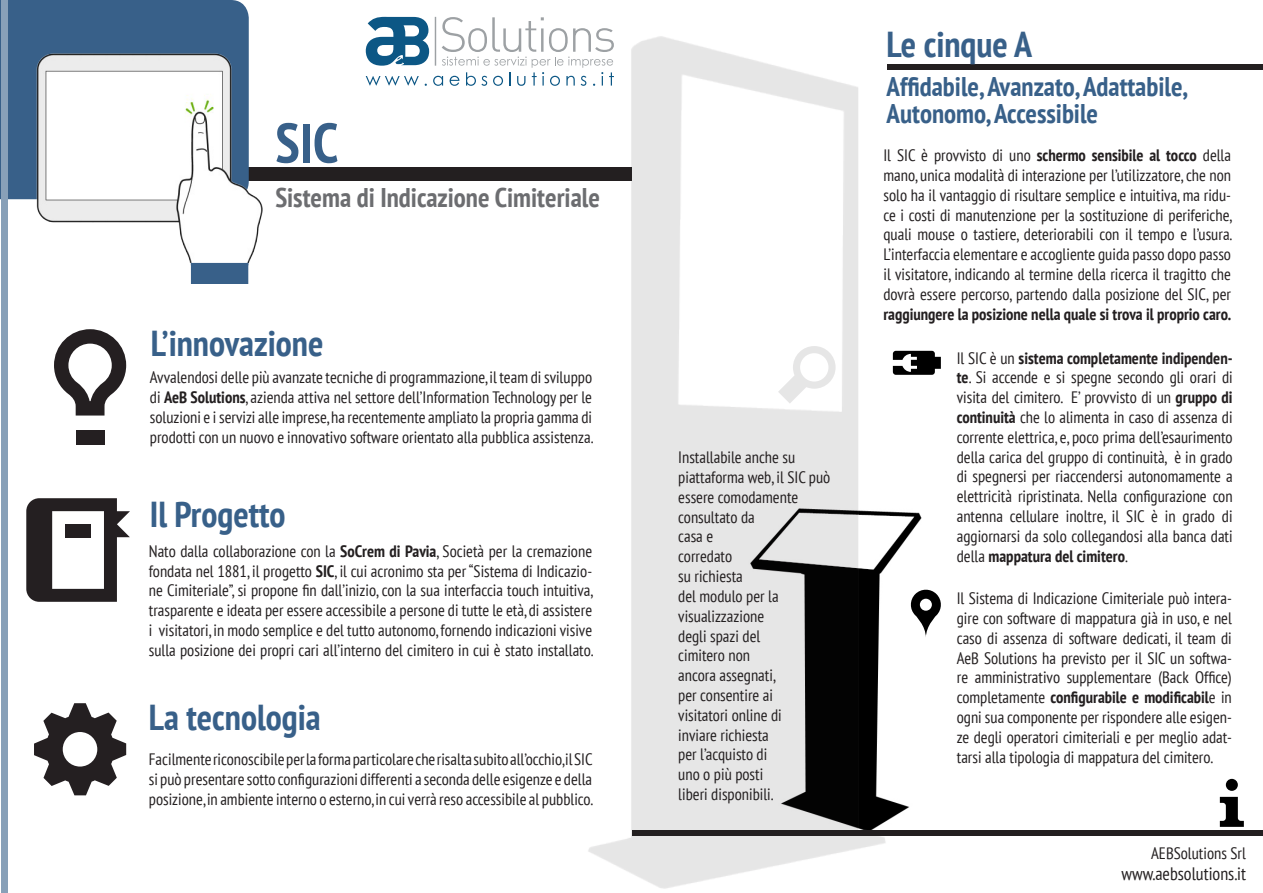
<style>
.page{position:relative;width:1263px;height:893px;background:#fff}
.page>*{position:absolute;margin:0;border:0;box-sizing:border-box;transform-origin:0 0}
.t1{font:700 condensed 55.5px "PT Sans";color:#386089}
.t2{font:700 condensed 36px "PT Sans";color:#386089}
.t3{font:700 condensed 27px "PT Sans";color:#386089}
.t4{font:700 condensed 27px "PT Sans";color:#6c6d70}
.t5{font:condensed 18px "PT Sans";color:#231f20}
.t6{font:condensed 16.5px/19.8px "PT Sans";color:#231f20;text-align:justify}
.s1{font-weight:700}
</style>
<div class="page">
<div style="left:887px;top:64px;width:376px;height:6px;background:#231f20"></div>
<div style="left:1px;top:167px;width:630px;height:14px;background:#231f20"></div>
<div style="left:0;top:0;width:249px;height:199px;background:#386089"></div>
<img style="left:24px;top:51px;width:239px;height:233px">
<svg style="left:366px;top:17px;width:189px;height:69px"></svg>
<svg style="left:54px;top:329px;width:72px;height:87px"></svg>
<div style="left:76px;top:430px;width:29px;height:14px;background:#241f21"></div>
<svg style="left:26px;top:498px;width:104px;height:104px"></svg>
<svg style="left:34px;top:703px;width:92px;height:92px"></svg>
<div style="left:1px;top:0;width:6px;height:893px;background:#88a0b8"></div>
<svg style="left:938px;top:596px;width:3px;height:18px"></svg>
<img style="left:555px;top:28px;width:383px;height:861px">
<svg style="left:1220px;top:797px;width:24px;height:30px"></svg>
<div style="left:1226px;top:779px;width:12px;height:12px;background:#000;border-radius:50%"></div>
<div style="left:632px;top:830px;width:631px;height:6px;background:#231f20"></div>
<svg style="left:893px;top:351px;width:48px;height:24px"></svg>
<p class="t1" style="left:275px;top:106px;width:64px">SIC</p>
<p class="t4" style="left:275px;top:180px;width:326px">Sistema di Indicazione Cimiteriale</p>
<p class="t2" style="left:151px;top:320px;width:174px">L’innovazione</p>
<p class="t6" style="left:150px;top:367px;width:445px">Avvalendosi delle più avanzate tecniche di programmazione, il team di sviluppo di <span class="s1">AeB Solutions</span>, azienda attiva nel settore dell’Information Technology per le soluzioni e i servizi alle imprese, ha recentemente ampliato la propria gamma di prodotti con un nuovo e innovativo software orientato alla pubblica assistenza.</p>
<p class="t2" style="left:150px;top:490px;width:137px">Il Progetto</p>
<p class="t6" style="left:149px;top:541px;width:446px">Nato dalla collaborazione con la <span class="s1">SoCrem di Pavia</span>, Società per la cremazione fondata nel 1881, il progetto <span class="s1">SIC</span>, il cui acronimo sta per “Sistema di Indicazio&shy;ne Cimiteriale”, si propone fin dall’inizio, con la sua interfaccia touch intuitiva, trasparente e ideata per essere accessibile a persone di tutte le età, di assistere i visitatori, in modo semplice e del tutto autonomo, fornendo indicazioni visive sulla posizione dei propri cari all’interno del cimitero in cui è stato installato.</p>
<p class="t2" style="left:149px;top:694px;width:173px">La tecnologia</p>
<p class="t6" style="left:149px;top:749px;width:446px">Facilmente riconoscibile per la forma particolare che risalta subito all’occhio,il SIC si può presentare sotto configurazioni differenti a seconda delle esigenze e della posizione, in ambiente interno o esterno, in cui verrà reso accessibile al pubblico.</p>
<p class="t6" style="left:678px;top:447px;width:154px;text-align:left">Installabile anche su piattaforma web, il SIC può essere comodamente</p>
<p class="t6" style="left:678px;top:506px;width:78px">consultato da</p>
<p class="t6" style="left:678px;top:526px;width:36px">casa e</p>
<p class="t6" style="left:678px;top:546px;width:55px">corredato</p>
<p class="t6" style="left:678px;top:566px;width:66px">su richiesta</p>
<p class="t6" style="left:678px;top:586px;width:102px">del modulo per la</p>
<p class="t6" style="left:678px;top:606px;width:105px;text-align:left">visualizzazione degli spazi del cimitero non ancora assegnati, per consentire ai visitatori online di inviare richiesta per l’acquisto di uno o più posti liberi disponibili.</p>
<p class="t2" style="left:887px;top:20px;width:147px">Le cinque A</p>
<p class="t3" style="left:887px;top:69px;width:303px">Affidabile, Avanzato, Adattabile,</p>
<p class="t3" style="left:887px;top:96px;width:213px">Autonomo, Accessibile</p>
<p class="t6" style="left:883px;top:145px;width:350px">Il SIC è provvisto di uno <span class="s1">schermo sensibile al tocco</span> della mano, unica modalità di interazione per l’utilizzatore, che non solo ha il vantaggio di risultare semplice e intuitiva, ma ridu&shy;ce i costi di manutenzione per la sostituzione di periferiche, quali mouse o tastiere, deteriorabili con il tempo e l’usura.</p>
<p class="t6" style="left:883px;top:244px;width:349px">L’interfaccia elementare e accogliente guida passo dopo passo il visitatore, indicando al termine della ricerca il tragitto che dovrà essere percorso, partendo dalla posizione del SIC, per <span class="s1">raggiungere la posizione nella quale si trova il proprio caro.</span></p>
<p class="t6" style="left:957px;top:347px;width:277px">Il SIC è un <span class="s1">sistema completamente indipenden&shy;te</span>. Si accende e si spegne secondo gli orari di visita del cimitero. E’ provvisto di un <span class="s1">gruppo di continuità</span> che lo alimenta in caso di assenza di corrente elettrica, e, poco prima dell’esaurimento della carica del gruppo di continuità, è in grado di spegnersi per riaccendersi autonomamente a elettricità ripristinata. Nella configurazione con antenna cellulare inoltre, il SIC è in grado di aggiornarsi da solo collegandosi alla banca dati della <span class="s1">mappatura del cimitero</span>.</p>
<p class="t6" style="left:957px;top:588px;width:277px">Il Sistema di Indicazione Cimiteriale può intera&shy;gire con software di mappatura già in uso, e nel caso di assenza di software dedicati, il team di AeB Solutions ha previsto per il SIC un softwa&shy;re amministrativo supplementare (Back Office) completamente <span class="s1">configurabile e modificabil</span>e in ogni sua componente per rispondere alle esigen&shy;ze degli operatori cimiteriali e per meglio adat&shy;tarsi alla tipologia di mappatura del cimitero.</p>
<p class="t6" style="left:1151px;top:843px;width:96px">AEBSolutions Srl</p>
<p class="t5" style="left:1121px;top:862px;width:126px">www.aebsolutions.it</p>
</div>
